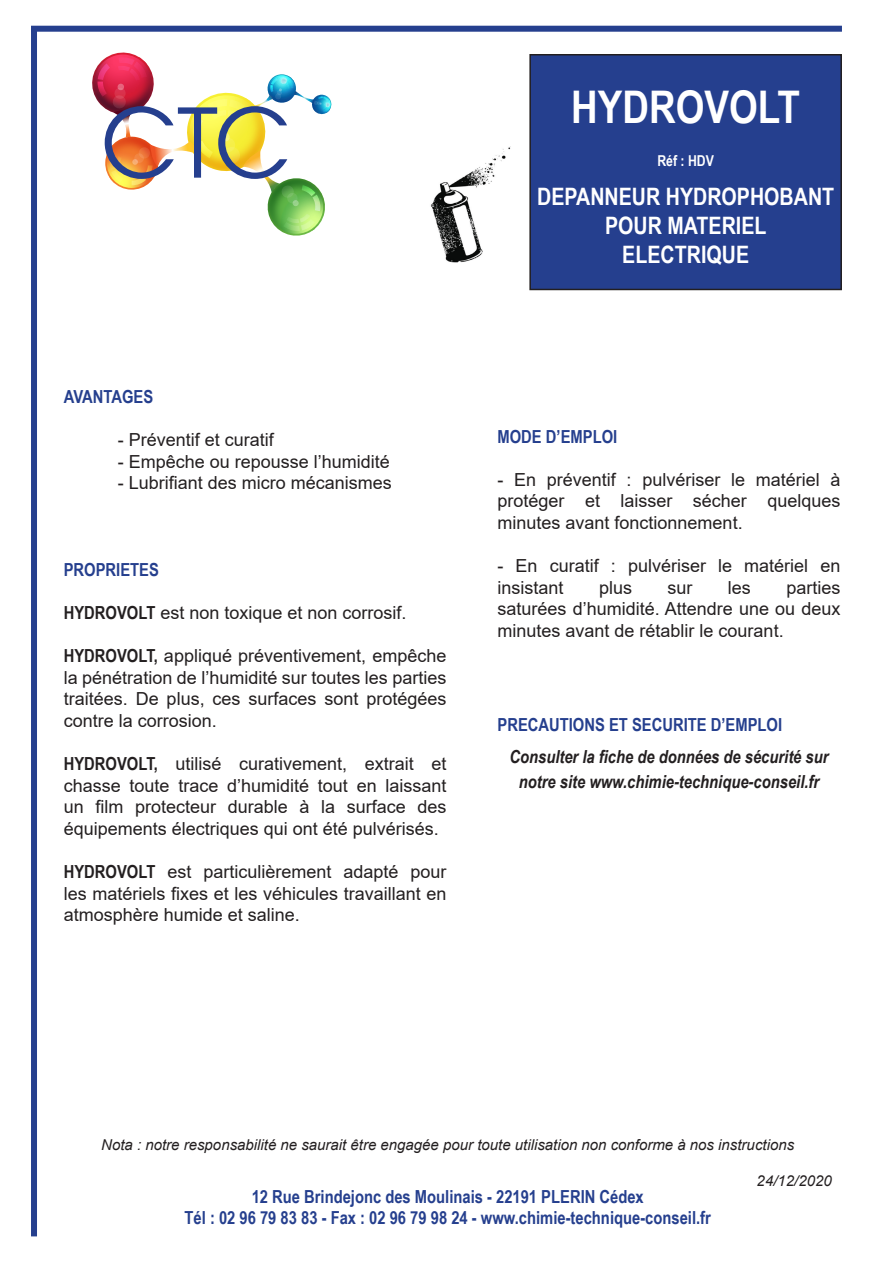
<style>
.page{position:relative;width:893px;height:1263px;background:#fff}
.page>*{position:absolute;margin:0;border:0;box-sizing:border-box;transform-origin:0 0}
.t1{font:700 45px "Arial Narrow";color:#fff}
.t2{font:700 24px/28.8px "Arial Narrow";color:#fff;text-align:center}
.t3{font:18px/21.6px "Arial";color:#231f20;text-align:justify}
.t4{font:700 18px "Arial Narrow";color:#253f8e}
.t5{font:italic 700 18px/25.2px "Arial Narrow";color:#231f20;text-align:center}
.t6{font:italic 15px "Arial";color:#231f20}
.t7{font:700 15px "Arial Narrow";color:#fff}
.s1{font-family:"Arial Narrow";font-weight:700}
</style>
<div class="page">
<div style="left:530px;top:55px;width:311px;height:234px;background:#253f8e"></div>
<div style="left:529px;top:54px;width:313px;height:236px;border:2px solid #231f20"></div>
<div style="left:31px;top:26px;width:811px;height:6px;background:#253f8e"></div>
<div style="left:31px;top:29px;width:6px;height:1207px;background:#253f8e"></div>
<img style="left:92px;top:52px;width:240px;height:184px">
<img style="left:431px;top:146px;width:80px;height:117px">
<p class="t4" style="left:64px;top:383px;width:91px">AVANTAGES</p>
<p class="t3" style="left:118px;top:429px;width:158px">- Préventif et curatif</p>
<p class="t3" style="left:118px;top:450px;width:274px">- Empêche ou repousse l’humidité</p>
<p class="t3" style="left:118px;top:472px;width:276px">- Lubrifiant des micro mécanismes</p>
<p class="t4" style="left:64px;top:556px;width:97px">PROPRIETES</p>
<p class="t3" style="left:64px;top:601px;width:344px"><span class="s1">HYDROVOLT</span> est non toxique et non corrosif.</p>
<p class="t3" style="left:64px;top:645px;width:384px"><span class="s1">HYDROVOLT,</span> appliqué préventivement, empêche la pénétration de l’humidité sur toutes les parties traitées. De plus, ces surfaces sont protégées contre la corrosion.</p>
<p class="t3" style="left:64px;top:753px;width:384px"><span class="s1">HYDROVOLT,</span> utilisé curativement, extrait et chasse toute trace d’humidité tout en laissant un film protecteur durable à la surface des</p>
<p class="t3" style="left:64px;top:817px;width:377px">équipements électriques qui ont été pulvérisés.</p>
<p class="t3" style="left:64px;top:861px;width:384px"><span class="s1">HYDROVOLT</span> est particulièrement adapté pour les matériels fixes et les véhicules travaillant en</p>
<p class="t3" style="left:64px;top:904px;width:238px">atmosphère humide et saline.</p>
<p class="t1" style="left:571px;top:73px;width:230px">HYDROVOLT</p>
<p class="t7" style="left:657px;top:149px;width:58px">Réf : HDV</p>
<p class="t2" style="left:537px;top:181px;width:299px">DEPANNEUR HYDROPHOBANT<br>POUR MATERIEL</p>
<p class="t2" style="left:622px;top:239px;width:128px">ELECTRIQUE</p>
<p class="t4" style="left:497px;top:423px;width:121px">MODE D’EMPLOI</p>
<p class="t3" style="left:497px;top:469px;width:344px">- En préventif : pulvériser le matériel à</p>
<p class="t3" style="left:497px;top:490px;width:344px">protéger et laisser sécher quelques</p>
<p class="t3" style="left:497px;top:512px;width:247px">minutes avant fonctionnement.</p>
<p class="t3" style="left:497px;top:555px;width:344px">- En curatif : pulvériser le matériel en</p>
<p class="t3" style="left:497px;top:577px;width:68px">insistant</p>
<p class="t3" style="left:599px;top:577px;width:35px">plus</p>
<p class="t3" style="left:667px;top:577px;width:27px">sur</p>
<p class="t3" style="left:728px;top:577px;width:25px">les</p>
<p class="t3" style="left:786px;top:577px;width:56px">parties</p>
<p class="t3" style="left:497px;top:598px;width:344px">saturées d’humidité. Attendre une ou deux</p>
<p class="t3" style="left:497px;top:620px;width:288px">minutes avant de rétablir le courant.</p>
<p class="t4" style="left:497px;top:711px;width:286px">PRECAUTIONS ET SECURITE D’EMPLOI</p>
<p class="t5" style="left:509px;top:743px;width:321px">Consulter la fiche de données de sécurité sur notre site www.chimie-technique-conseil.fr</p>
<p class="t6" style="left:101px;top:1134px;width:694px">Nota : notre responsabilité ne saurait être engagée pour toute utilisation non conforme à nos instructions</p>
<p class="t6" style="left:757px;top:1170px;width:77px">24/12/2020</p>
<p class="t4" style="left:252px;top:1183px;width:394px">12 Rue Brindejonc des Moulinais - 22191 PLERIN Cédex</p>
<p class="t4" style="left:185px;top:1204px;width:528px">Tél : 02 96 79 83 83 - Fax : 02 96 79 98 24 - www.chimie-technique-conseil.fr</p>
</div>
